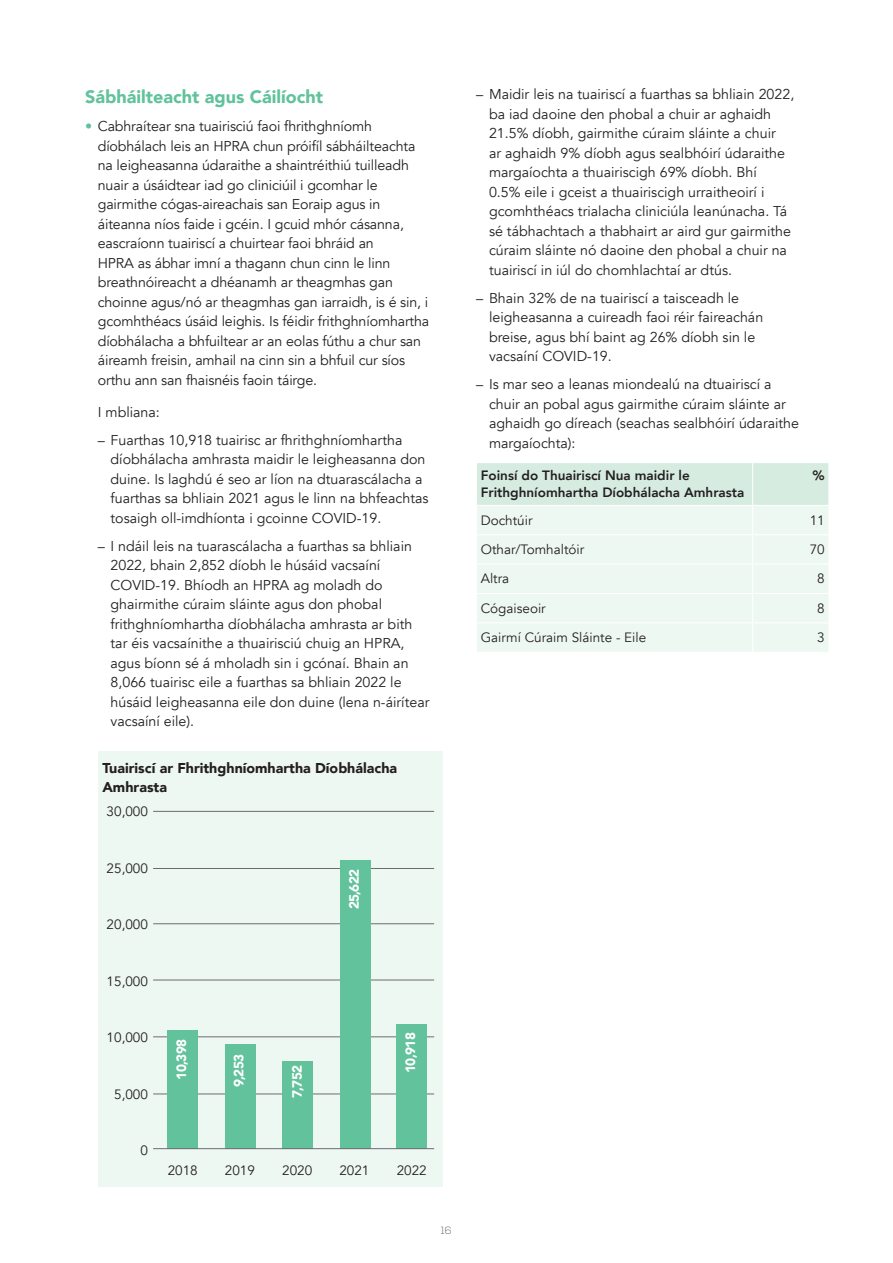
<style>
.page{position:relative;width:893px;height:1263px;background:#fff}
.page>*{position:absolute;margin:0;border:0;box-sizing:border-box;transform-origin:0 0}
.Head_1_22{font:900 18px "Avenir";color:#61c29c}
.sub_bullet{font:14.25px/19.5px "Avenir";color:#231f20}
._22_Bullet_std{font:14.25px/19.5px "Avenir";letter-spacing:-.01em;color:#231f20}
._00__2018_Body_Text{font:900 14.25px/19.5px "Avenir";color:#231f20}
.chart_text{font:13.5px "Avenir";color:#231f20}
._00__2018_Body_Text-2{font:800 13.5px/16.5px "Avenir";color:#231f20}
._00__2018_Body_Text-3{font:13.5px "Avenir";color:#231f20}
._00__2018_Body_Text-4{font:900 13.5px "Avenir";letter-spacing:-.05em;color:#fff}
._04_Page_Number{font:300 10.5px "Nexa";color:#6c6d70}
.s1{color:#61c29c}
</style>
<div class="page">
<div style="left:98px;top:751px;width:344px;height:436px;background:#eef8f3"></div>
<hr style="left:153px;top:923px;width:281px;height:1px;background:#6c6d70">
<hr style="left:153px;top:1094px;width:281px;height:1px;background:#6c6d70">
<hr style="left:153px;top:1036px;width:281px;height:1px;background:#6c6d70">
<hr style="left:153px;top:980px;width:281px;height:1px;background:#6c6d70">
<hr style="left:153px;top:811px;width:281px;height:1px;background:#6c6d70">
<hr style="left:153px;top:868px;width:281px;height:1px;background:#6c6d70">
<div style="left:282px;top:1061px;width:31px;height:88px;background:#61c29c"></div>
<div style="left:340px;top:860px;width:30px;height:289px;background:#61c29c"></div>
<div style="left:168px;top:1030px;width:30px;height:119px;background:#61c29c"></div>
<div style="left:397px;top:1024px;width:30px;height:125px;background:#61c29c"></div>
<div style="left:225px;top:1044px;width:30px;height:105px;background:#61c29c"></div>
<hr style="left:153px;top:1148px;width:281px;height:1px;background:#6c6d70">
<svg style="left:477px;top:463px;width:352px;height:189px;background:#e9f5ef"></svg>
<p class="Head_1_22" style="left:85px;top:81px;width:240px">Sábháilteacht agus Cáilíocht</p>
<p class="_22_Bullet_std" style="left:98px;top:117px;width:333px;text-indent:-13px"><span class="s1">•</span> Cabhraítear sna tuairisciú faoi fhrithghníomh díobhálach leis an HPRA chun próifíl sábháilteachta na leigheasanna údaraithe a shaintréithiú tuilleadh nuair a úsáidtear iad go cliniciúil i gcomhar le gairmithe cógas-aireachais san Eoraip agus in áiteanna níos faide i gcéin. I gcuid mhór cásanna, eascraíonn tuairiscí a chuirtear faoi bhráid an<br>HPRA as ábhar imní a thagann chun cinn le linn breathnóireacht a dhéanamh ar theagmhas gan choinne agus/nó ar theagmhas gan iarraidh, is é sin, i gcomhthéacs úsáid leighis. Is féidir frithghníomhartha díobhálacha a bhfuiltear ar an eolas fúthu a chur san áireamh freisin, amhail na cinn sin a bhfuil cur síos orthu ann san fhaisnéis faoin táirge.</p>
<p class="sub_bullet" style="left:98px;top:402px;width:64px">I mbliana:</p>
<p class="sub_bullet" style="left:111px;top:430px;width:320px;text-indent:-13px">– Fuarthas 10,918 tuairisc ar fhrithghníomhartha díobhálacha amhrasta maidir le leigheasanna don duine. Is laghdú é seo ar líon na dtuarascálacha a fuarthas sa bhliain 2021 agus le linn na bhfeachtas tosaigh oll-imdhíonta i gcoinne COVID-19.</p>
<p class="sub_bullet" style="left:111px;top:536px;width:320px;text-indent:-13px">– I ndáil leis na tuarascálacha a fuarthas sa bhliain 2022, bhain 2,852 díobh le húsáid vacsaíní COVID-19. Bhíodh an HPRA ag moladh do ghairmithe cúraim sláinte agus don phobal frithghníomhartha díobhálacha amhrasta ar bith tar éis vacsaínithe a thuairisciú chuig an HPRA, agus bíonn sé á mholadh sin i gcónaí. Bhain an 8,066 tuairisc eile a fuarthas sa bhliain 2022 le húsáid leigheasanna eile don duine (lena n-áirítear vacsaíní eile).</p>
<p class="_00__2018_Body_Text" style="left:102px;top:758px;width:296px">Tuairiscí ar Fhrithghníomhartha Díobhálacha<br>Amhrasta</p>
<p class="_00__2018_Body_Text-3" style="left:107px;top:804px;width:43px">30,000</p>
<p class="_00__2018_Body_Text-3" style="left:107px;top:860px;width:43px">25,000</p>
<p class="_00__2018_Body_Text-3" style="left:107px;top:917px;width:43px">20,000</p>
<p class="_00__2018_Body_Text-3" style="left:107px;top:973px;width:43px">15,000</p>
<p class="_00__2018_Body_Text-3" style="left:107px;top:1030px;width:43px">10,000</p>
<p class="_00__2018_Body_Text-3" style="left:114px;top:1086px;width:35px">5,000</p>
<p class="_00__2018_Body_Text-3" style="left:140px;top:1143px;width:9px">0</p>
<p class="_00__2018_Body_Text-4" style="left:170px;top:1079px;width:42px;rotate:-90deg">10,398</p>
<p class="_00__2018_Body_Text-3" style="left:168px;top:1162px;width:32px">2018</p>
<p class="_00__2018_Body_Text-4" style="left:343px;top:909px;width:42px;rotate:-90deg">25,622</p>
<p class="_00__2018_Body_Text-4" style="left:227px;top:1087px;width:35px;rotate:-90deg">9,253</p>
<p class="_00__2018_Body_Text-3" style="left:225px;top:1162px;width:32px">2019</p>
<p class="_00__2018_Body_Text-4" style="left:286px;top:1098px;width:35px;rotate:-90deg">7,752</p>
<p class="_00__2018_Body_Text-3" style="left:282px;top:1162px;width:32px">2020</p>
<p class="_00__2018_Body_Text-3" style="left:339px;top:1162px;width:32px">2021</p>
<p class="_00__2018_Body_Text-4" style="left:399px;top:1073px;width:42px;rotate:-90deg">10,918</p>
<p class="_00__2018_Body_Text-3" style="left:397px;top:1162px;width:32px">2022</p>
<p class="_04_Page_Number" style="left:441px;top:1225px;width:12px">16</p>
<p class="sub_bullet" style="left:489px;top:85px;width:307px;text-indent:-13px">– Maidir leis na tuairiscí a fuarthas sa bhliain 2022, ba iad daoine den phobal a chuir ar aghaidh 21.5% díobh, gairmithe cúraim sláinte a chuir<br>ar aghaidh 9% díobh agus sealbhóirí údaraithe margaíochta a thuairiscigh 69% díobh. Bhí<br>0.5% eile i gceist a thuairiscigh urraitheoirí i gcomhthéacs trialacha cliniciúla leanúnacha. Tá sé tábhachtach a thabhairt ar aird gur gairmithe cúraim sláinte nó daoine den phobal a chuir na tuairiscí in iúl do chomhlachtaí ar dtús.</p>
<p class="sub_bullet" style="left:489px;top:288px;width:276px;text-indent:-13px">– Bhain 32% de na tuairiscí a taisceadh le leigheasanna a cuireadh faoi réir faireachán breise, agus bhí baint ag 26% díobh sin le vacsaíní COVID-19.</p>
<p class="sub_bullet" style="left:489px;top:375px;width:312px;text-indent:-13px">– Is mar seo a leanas miondealú na dtuairiscí a chuir an pobal agus gairmithe cúraim sláinte ar aghaidh go díreach (seachas sealbhóirí údaraithe margaíochta):</p>
<p class="_00__2018_Body_Text-2" style="left:481px;top:467px;width:265px">Foinsí do Thuairiscí Nua maidir le<br>Frithghníomhartha Díobhálacha Amhrasta</p>
<p class="_00__2018_Body_Text-2" style="left:812px;top:467px;width:14px">%</p>
<p class="chart_text" style="left:481px;top:512px;width:53px">Dochtúir</p>
<p class="chart_text" style="left:810px;top:512px;width:17px">11</p>
<p class="chart_text" style="left:481px;top:541px;width:105px">Othar/Tomhaltóir</p>
<p class="chart_text" style="left:810px;top:541px;width:17px">70</p>
<p class="chart_text" style="left:481px;top:571px;width:30px">Altra</p>
<p class="chart_text" style="left:817px;top:571px;width:9px">8</p>
<p class="chart_text" style="left:481px;top:600px;width:66px">Cógaiseoir</p>
<p class="chart_text" style="left:817px;top:600px;width:9px">8</p>
<p class="chart_text" style="left:481px;top:629px;width:167px">Gairmí Cúraim Sláinte - Eile</p>
<p class="chart_text" style="left:817px;top:629px;width:9px">3</p>
</div>
